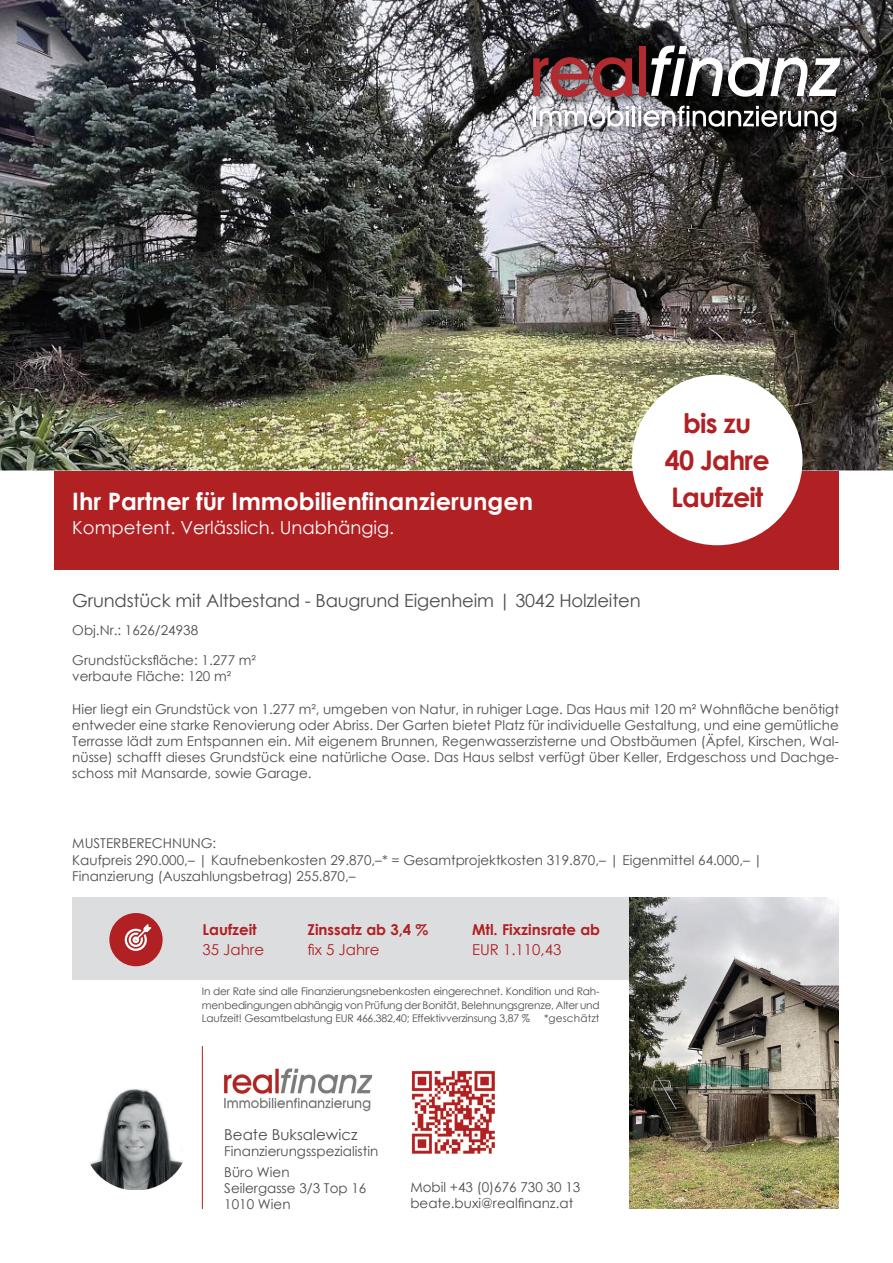
<style>
.page{position:relative;width:893px;height:1263px;background:#fff}
.page>*{position:absolute;margin:0;border:0;box-sizing:border-box;transform-origin:0 0}
.t1{font:700 27px/36.6px "Century Gothic";letter-spacing:-.03em;color:#b12023;text-align:center}
.t2{font:700 24px "Century Gothic";color:#fff}
.t3{font:18px "Century Gothic";letter-spacing:-.01em;color:#4b4c4d}
.t4{font:18px "Century Gothic";color:#fff}
.t5{font:700 15px "Century Gothic";color:#b12023}
.t6{font:15px "Century Gothic";color:#b12023}
.t7{font:15px "Century Gothic";color:#4b4c4d}
.t8{font:13.5px/16.2px "Century Gothic";color:#4b4c4d}
.t9{font:10.5px/13.5px "Century Gothic";letter-spacing:-.02em;color:#4b4c4d;text-align:justify}
.t10{font:10.5px "Century Gothic";letter-spacing:.01em;color:#4b4c4d}
</style>
<div class="page">
<div style="left:72px;top:897px;width:767px;height:83px;background:#dcdddf"></div>
<hr style="left:202px;top:1046px;width:1px;height:163px;background:#b12023">
<div style="left:54px;top:471px;width:785px;height:99px;background:#b12023"></div>
<img style="left:90px;top:1089px;width:93px;height:101px">
<img style="left:224px;top:1068px;width:149px;height:43px">
<img style="left:411px;top:1070px;width:83px;height:84px">
<img style="left:0;top:0;width:893px;height:470px">
<img style="left:629px;top:897px;width:210px;height:312px">
<div style="left:109px;top:913px;width:54px;height:53px;background:#b12124;border-radius:50%"></div>
<svg style="left:125px;top:924px;width:26px;height:27px"></svg>
<div style="left:632px;top:375px;width:170px;height:170px;background:#fff;border-radius:50%"></div>
<img style="left:529px;top:42px;width:324px;height:103px">
<svg style="left:533px;top:57px;width:99px;height:40px;background:#844347"></svg>
<div style="left:639px;top:46px;width:7px;height:50px;background:#b02a30"></div>
<svg style="left:651px;top:45px;width:189px;height:52px"></svg>
<hr style="left:533px;top:106px;width:3px;height:20px;background:#fff">
<svg style="left:540px;top:106px;width:89px;height:21px"></svg>
<hr style="left:632px;top:106px;width:3px;height:20px;background:#fff">
<svg style="left:638px;top:106px;width:198px;height:26px"></svg>
<h2 class="t2" style="left:72px;top:486px;width:462px">Ihr Partner für Immobilienfinanzierungen</h2>
<h3 class="t4" style="left:72px;top:515px;width:323px">Kompetent. Verlässlich. Unabhängig.</h3>
<h3 class="t3" style="left:72px;top:588px;width:570px">Grundstück mit Altbestand - Baugrund Eigenheim | 3042 Holzleiten</h3>
<p class="t8" style="left:72px;top:622px;width:127px">Obj.Nr.: 1626/24938</p>
<h1 class="t1" style="left:665px;top:405px;width:107px">bis zu<br>40 Jahre<br>Laufzeit</h1>
<p class="t8" style="left:72px;top:652px;width:185px">Grundstücksfläche: 1.277 m² verbaute Fläche: 120 m²</p>
<p class="t8" style="left:72px;top:700px;width:768px;text-align:justify">Hier liegt ein Grundstück von 1.277 m², umgeben von Natur, in ruhiger Lage. Das Haus mit 120 m² Wohnfläche benötigt entweder eine starke Renovierung oder Abriss. Der Garten bietet Platz für individuelle Gestaltung, und eine gemütliche Terrasse lädt zum Entspannen ein. Mit eigenem Brunnen, Regenwasserzisterne und Obstbäumen (Äpfel, Kirschen, Wal&shy;nüsse) schafft dieses Grundstück eine natürliche Oase. Das Haus selbst verfügt über Keller, Erdgeschoss und Dachge&shy;schoss mit Mansarde, sowie Garage.</p>
<p class="t8" style="left:72px;top:835px;width:692px">MUSTERBERECHNUNG:<br>Kaufpreis 290.000,– | Kaufnebenkosten 29.870,–* = Gesamtprojektkosten 319.870,– | Eigenmittel 64.000,– |<br>Finanzierung (Auszahlungsbetrag) 255.870,–</p>
<p class="t5" style="left:203px;top:920px;width:56px">Laufzeit</p>
<p class="t6" style="left:203px;top:939px;width:63px">35 Jahre</p>
<p class="t5" style="left:308px;top:920px;width:122px">Zinssatz ab 3,4 %</p>
<p class="t6" style="left:308px;top:939px;width:73px">fix 5 Jahre</p>
<p class="t5" style="left:472px;top:920px;width:130px">Mtl. Fixzinsrate ab</p>
<p class="t6" style="left:472px;top:939px;width:91px">EUR 1.110,43</p>
<p class="t9" style="left:202px;top:984px;width:399px">In der Rate sind alle Finanzierungsnebenkosten eingerechnet. Kondition und Rah&shy;menbedingungen abhängig von Prüfung der Bonität, Belehnungsgrenze, Alter und Laufzeit! Gesamtbelastung EUR 466.382,40; Effektivverzinsung 3,87 %</p>
<p class="t10" style="left:544px;top:1011px;width:57px">*geschätzt</p>
<p class="t7" style="left:224px;top:1124px;width:135px">Beate Buksalewicz</p>
<p class="t8" style="left:224px;top:1141px;width:156px;line-height:20.4px">Finanzierungsspezialistin<br>Büro Wien</p>
<p class="t8" style="left:224px;top:1179px;width:144px">Seilergasse 3/3 Top 16<br>1010 Wien</p>
<p class="t8" style="left:410px;top:1179px;width:171px">Mobil +43 (0)676 730 30 13 beate.buxi@realfinanz.at</p>
</div>
